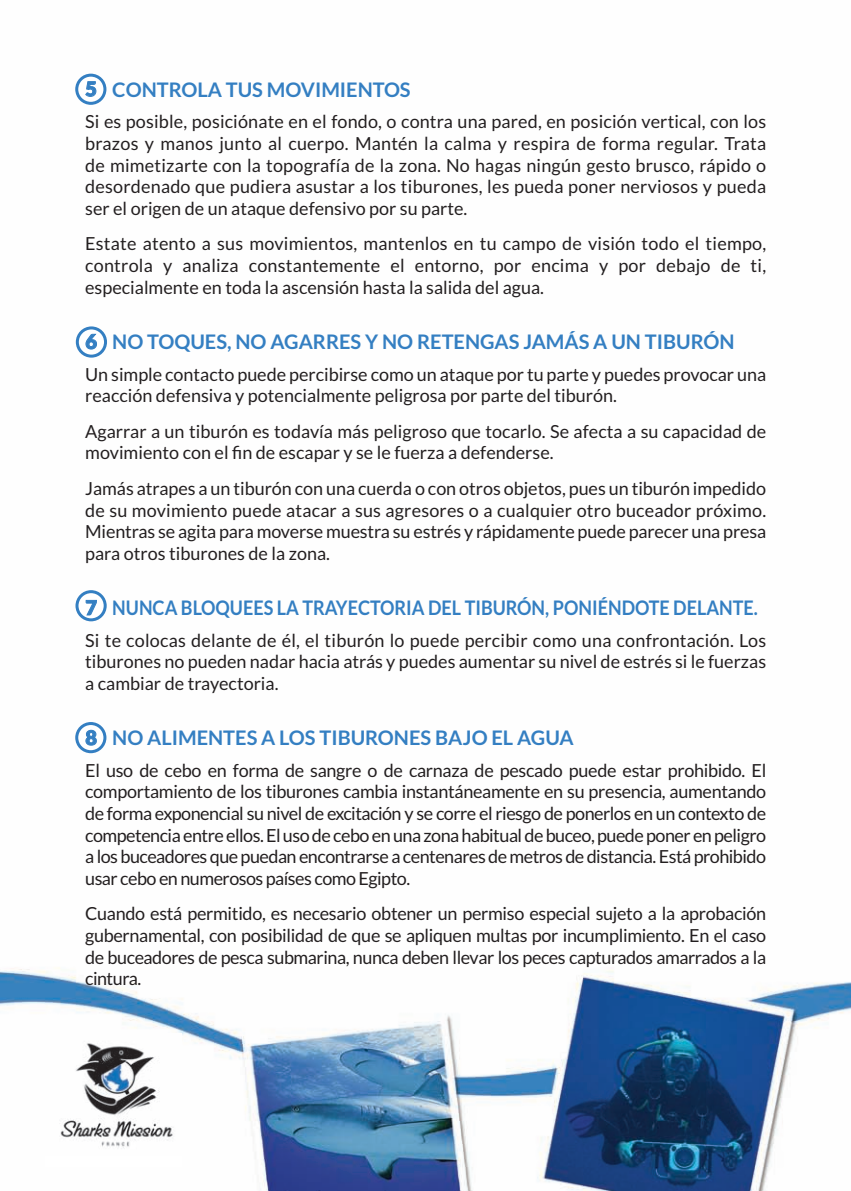
<style>
.page{position:relative;width:851px;height:1191px;background:#fff}
.page>*{position:absolute;margin:0;border:0;box-sizing:border-box;transform-origin:0 0}
.t1{font:20px "Lato Bold OTF";color:#347fc2}
.t2{font:20px "Lato Bold OTF";color:#347fc2;scale:.9 1}
.t3{font:18px/21.6px "Lato";color:#231f20;text-align:justify}
.s1{font-family:"Lato";font-weight:900}
</style>
<div class="page">
<img style="left:0;top:73px;width:850px;height:1118px">
<div style="left:45px;top:1033px;width:136px;height:133px;background:#fff"></div>
<img style="left:60px;top:1043px;width:113px;height:105px">
<svg style="left:75px;top:74px;width:31px;height:31px"></svg>
<svg style="left:76px;top:326px;width:31px;height:32px"></svg>
<svg style="left:75px;top:590px;width:32px;height:31px"></svg>
<svg style="left:75px;top:722px;width:31px;height:31px"></svg>
<p class="t1" style="left:85px;top:78px;width:327px"><span class="s1">5</span> CONTROLA TUS MOVIMIENTOS</p>
<p class="t3" style="left:85px;top:111px;width:682px">Si es posible, posiciónate en el fondo, o contra una pared, en posición vertical, con los brazos y manos junto al cuerpo. Mantén la calma y respira de forma regular. Trata de mimetizarte con la topografía de la zona. No hagas ningún gesto brusco, rápido o desordenado que pudiera asustar a los tiburones, les pueda poner nerviosos y pueda ser el origen de un ataque defensivo por su parte.</p>
<p class="t3" style="left:85px;top:233px;width:682px">Estate atento a sus movimientos, mantenlos en tu campo de visión todo el tiempo, controla y analiza constantemente el entorno, por encima y por debajo de ti, especialmente en toda la ascensión hasta la salida del agua.</p>
<p class="t1" style="left:85px;top:330px;width:650px"><span class="s1">6</span> NO TOQUES, NO AGARRES Y NO RETENGAS JAMÁS A UN TIBURÓN</p>
<p class="t3" style="left:85px;top:363px;width:682px">Un simple contacto puede percibirse como un ataque por tu parte y puedes provocar una reacción defensiva y potencialmente peligrosa por parte del tiburón.</p>
<p class="t3" style="left:85px;top:421px;width:682px">Agarrar a un tiburón es todavía más peligroso que tocarlo. Se afecta a su capacidad de movimiento con el fin de escapar y se le fuerza a defenderse.</p>
<p class="t3" style="left:85px;top:478px;width:682px">Jamás atrapes a un tiburón con una cuerda o con otros objetos, pues un tiburón impedido de su movimiento puede atacar a sus agresores o a cualquier otro buceador próximo.<br>Mientras se agita para moverse muestra su estrés y rápidamente puede parecer una presa para otros tiburones de la zona.</p>
<p class="t2" style="left:85px;top:596px;width:748px"><span class="s1">7</span> NUNCA BLOQUEES LA TRAYECTORIA DEL TIBURÓN, PONIÉNDOTE DELANTE.</p>
<p class="t3" style="left:85px;top:629px;width:682px">Si te colocas delante de él, el tiburón lo puede percibir como una confrontación. Los tiburones no pueden nadar hacia atrás y puedes aumentar su nivel de estrés si le fuerzas a cambiar de trayectoria.</p>
<p class="t1" style="left:85px;top:726px;width:489px"><span class="s1">8</span> NO ALIMENTES A LOS TIBURONES BAJO EL AGUA</p>
<p class="t3" style="left:85px;top:759px;width:682px">El uso de cebo en forma de sangre o de carnaza de pescado puede estar prohibido. El comportamiento de los tiburones cambia instantáneamente en su presencia, aumentando de forma exponencial su nivel de excitación y se corre el riesgo de ponerlos en un contexto de competencia entre ellos. El uso de cebo en una zona habitual de buceo, puede poner en peligro a los buceadores que puedan encontrarse a centenares de metros de distancia. Está prohibido usar cebo en numerosos países como Egipto.</p>
<p class="t3" style="left:85px;top:903px;width:682px">Cuando está permitido, es necesario obtener un permiso especial sujeto a la aprobación gubernamental, con posibilidad de que se apliquen multas por incumplimiento. En el caso de buceadores de pesca submarina, nunca deben llevar los peces capturados amarrados a la cintura.</p>
</div>
